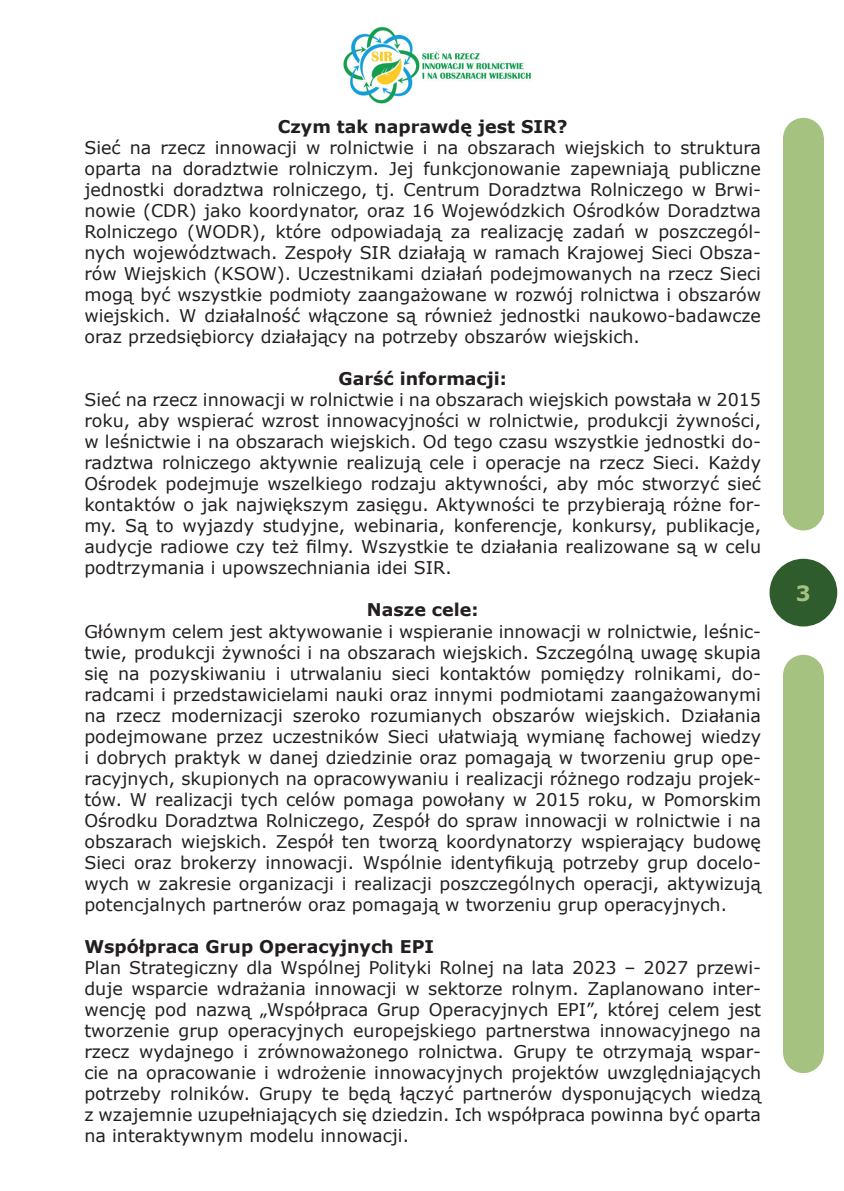
<style>
.page{position:relative;width:844px;height:1191px;background:#fff}
.page>*{position:absolute;margin:0;border:0;box-sizing:border-box;transform-origin:0 0}
.t1{font:700 21px "Verdana";color:#a6c280}
.t2{font:17.5px/21px "Verdana";color:#231f20;text-align:justify}
.t3{font:700 17.5px "Verdana";color:#231f20}
</style>
<div class="page">
<div style="left:769px;top:559px;width:68px;height:67px;background:#2e5c2c;border-radius:50%"></div>
<div style="left:782px;top:655px;width:41px;height:40px;background:#a6c280;border-radius:50%"></div>
<div style="left:782px;top:490px;width:41px;height:40px;background:#a6c280;border-radius:50%"></div>
<div style="left:782px;top:137px;width:41px;height:377px;background:#a6c280"></div>
<div style="left:782px;top:675px;width:41px;height:377px;background:#a6c280"></div>
<div style="left:782px;top:1032px;width:41px;height:41px;background:#a6c280;border-radius:50%"></div>
<div style="left:782px;top:118px;width:41px;height:40px;background:#a6c280;border-radius:50%"></div>
<img style="left:343px;top:27px;width:188px;height:77px">
<p class="t3" style="left:278px;top:115px;width:291px">Czym tak naprawdę jest SIR?</p>
<p class="t2" style="left:84px;top:137px;width:678px">Sieć na rzecz innowacji w rolnictwie i na obszarach wiejskich to struktura oparta na doradztwie rolniczym. Jej funkcjonowanie zapewniają publiczne jednostki doradztwa rolniczego, tj. Centrum Doradztwa Rolniczego w Brwi&shy;nowie (CDR) jako koordynator, oraz 16 Wojewódzkich Ośrodków Doradztwa Rolniczego (WODR), które odpowiadają za realizację zadań w poszczegól&shy;nych województwach. Zespoły SIR działają w ramach Krajowej Sieci Obsza&shy;rów Wiejskich (KSOW). Uczestnikami działań podejmowanych na rzecz Sieci mogą być wszystkie podmioty zaangażowane w rozwój rolnictwa i obszarów wiejskich. W działalność włączone są również jednostki naukowo-badawcze oraz przedsiębiorcy działający na potrzeby obszarów wiejskich.</p>
<p class="t3" style="left:338px;top:367px;width:170px">Garść informacji:</p>
<p class="t2" style="left:84px;top:389px;width:678px">Sieć na rzecz innowacji w rolnictwie i na obszarach wiejskich powstała w 2015 roku, aby wspierać wzrost innowacyjności w rolnictwie, produkcji żywności, w leśnictwie i na obszarach wiejskich. Od tego czasu wszystkie jednostki do&shy;radztwa rolniczego aktywnie realizują cele i operacje na rzecz Sieci. Każdy Ośrodek podejmuje wszelkiego rodzaju aktywności, aby móc stworzyć sieć kontaktów o jak największym zasięgu. Aktywności te przybierają różne for&shy;my. Są to wyjazdy studyjne, webinaria, konferencje, konkursy, publikacje, audycje radiowe czy też filmy. Wszystkie te działania realizowane są w celu podtrzymania i upowszechniania idei SIR.</p>
<p class="t3" style="left:367px;top:598px;width:113px">Nasze cele:</p>
<p class="t2" style="left:84px;top:620px;width:678px">Głównym celem jest aktywowanie i wspieranie innowacji w rolnictwie, leśnic&shy;twie, produkcji żywności i na obszarach wiejskich. Szczególną uwagę skupia się na pozyskiwaniu i utrwalaniu sieci kontaktów pomiędzy rolnikami, do&shy;radcami i przedstawicielami nauki oraz innymi podmiotami zaangażowanymi na rzecz modernizacji szeroko rozumianych obszarów wiejskich. Działania podejmowane przez uczestników Sieci ułatwiają wymianę fachowej wiedzy i dobrych praktyk w danej dziedzinie oraz pomagają w tworzeniu grup ope&shy;racyjnych, skupionych na opracowywaniu i realizacji różnego rodzaju projek&shy;tów. W realizacji tych celów pomaga powołany w 2015 roku, w Pomorskim Ośrodku Doradztwa Rolniczego, Zespół do spraw innowacji w rolnictwie i na obszarach wiejskich. Zespół ten tworzą koordynatorzy wspierający budowę Sieci oraz brokerzy innowacji. Wspólnie identyfikują potrzeby grup docelo&shy;wych w zakresie organizacji i realizacji poszczególnych operacji, aktywizują potencjalnych partnerów oraz pomagają w tworzeniu grup operacyjnych.</p>
<p class="t3" style="left:84px;top:934px;width:351px">Współpraca Grup Operacyjnych EPI</p>
<p class="t2" style="left:84px;top:956px;width:678px">Plan Strategiczny dla Wspólnej Polityki Rolnej na lata 2023 – 2027 przewi&shy;duje wsparcie wdrażania innowacji w sektorze rolnym. Zaplanowano inter&shy;wencję pod nazwą „Współpraca Grup Operacyjnych EPI”, której celem jest tworzenie grup operacyjnych europejskiego partnerstwa innowacyjnego na rzecz wydajnego i zrównoważonego rolnictwa. Grupy te otrzymają wspar&shy;cie na opracowanie i wdrożenie innowacyjnych projektów uwzględniających potrzeby rolników. Grupy te będą łączyć partnerów dysponujących wiedzą z wzajemnie uzupełniających się dziedzin. Ich współpraca powinna być oparta na interaktywnym modelu innowacji.</p>
<p class="t1" style="left:795px;top:578px;width:16px">3</p>
</div>
